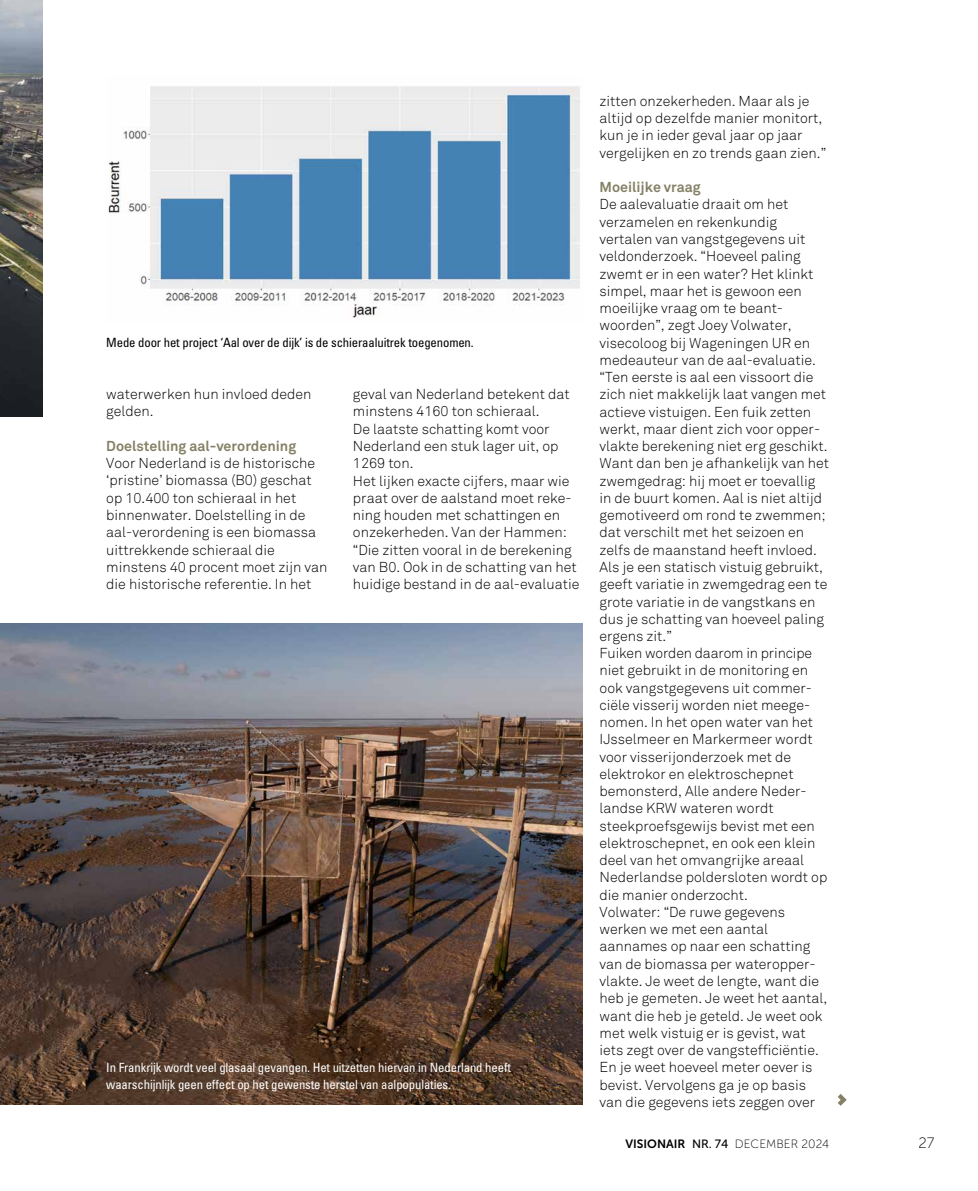
<style>
.page{position:relative;width:978px;height:1191px;background:#fff}
.page>*{position:absolute;margin:0;border:0;box-sizing:border-box;transform-origin:0 0}
.t1{font:15px "Museo Sans 100";color:#000}
.t2{font:300 14.25px/17.2px "Akkurat";color:#000}
.t3{font:700 14.25px "Akkurat";color:#858166}
.t4{font:condensed 12.75px/17.2px "Univers LT Std";letter-spacing:-.01em;color:#fff}
.t5{font:condensed 12.75px "Univers LT Std";letter-spacing:-.01em;color:#000}
.t6{font:12px "Museo Sans 100";color:#000}
.s1{font-family:"Museo Sans 700"}
.s2{font-family:"Museo Sans 500"}
</style>
<div class="page">
<img style="left:0;top:0;width:43px;height:416px">
<img style="left:0;top:623px;width:583px;height:482px">
<img style="left:106px;top:86px;width:474px;height:232px">
<svg style="left:838px;top:1094px;width:9px;height:11px"></svg>
<p class="t5" style="left:106px;top:335px;width:369px">Mede door het project ‘Aal over de dijk’ is de schieraaluitrek toegenomen.</p>
<p class="t2" style="left:106px;top:386px;width:207px">waterwerken hun invloed deden gelden.</p>
<p class="t3" style="left:106px;top:437px;width:191px">Doelstelling aal-verordening</p>
<p class="t2" style="left:106px;top:455px;width:223px">Voor Nederland is de historische ‘pristine’ biomassa (B0) geschat op 10.400 ton schieraal in het binnenwater. Doelstelling in de aal-verordening is een biomassa uittrekkende schieraal die minstens 40 procent moet zijn van die historische referentie. In het</p>
<p class="t2" style="left:353px;top:386px;width:228px">geval van Nederland betekent dat minstens 4160 ton schieraal.<br>De laatste schatting komt voor<br>Nederland een stuk lager uit, op<br>1269 ton.<br>Het lijken exacte cijfers, maar wie praat over de aalstand moet reke&shy;ning houden met schattingen en onzekerheden. Van der Hammen: “Die zitten vooral in de berekening van B0. Ook in de schatting van het huidige bestand in de aal-evaluatie</p>
<p class="t4" style="left:106px;top:1058px;width:406px">In Frankrijk wordt veel glasaal gevangen. Het uitzetten hiervan in Nederland heeft waarschijnlijk geen effect op het gewenste herstel van aalpopulaties.</p>
<p class="t2" style="left:600px;top:93px;width:228px">zitten onzekerheden. Maar als je altijd op dezelfde manier monitort, kun je in ieder geval jaar op jaar vergelijken en zo trends gaan zien.”</p>
<p class="t3" style="left:600px;top:178px;width:103px">Moeilijke vraag</p>
<p class="t2" style="left:600px;top:196px;width:231px">De aalevaluatie draait om het verzamelen en rekenkundig vertalen van vangstgegevens uit veldonderzoek. “Hoeveel paling zwemt er in een water? Het klinkt simpel, maar het is gewoon een moeilijke vraag om te beant&shy;woorden”, zegt Joey Volwater, visecoloog bij Wageningen UR en medeauteur van de aal-evaluatie. “Ten eerste is aal een vissoort die zich niet makkelijk laat vangen met actieve vistuigen. Een fuik zetten werkt, maar dient zich voor opper&shy;vlakte berekening niet erg geschikt.<br>Want dan ben je afhankelijk van het zwemgedrag: hij moet er toevallig in de buurt komen. Aal is niet altijd gemotiveerd om rond te zwemmen; dat verschilt met het seizoen en zelfs de maanstand heeft invloed.<br>Als je een statisch vistuig gebruikt, geeft variatie in zwemgedrag een te grote variatie in de vangstkans en dus je schatting van hoeveel paling ergens zit.”<br>Fuiken worden daarom in principe niet gebruikt in de monitoring en ook vangstgegevens uit commer&shy;ciële visserij worden niet meege&shy;nomen. In het open water van het<br>IJsselmeer en Markermeer wordt voor visserijonderzoek met de elektrokor en elektroschepnet bemonsterd, Alle andere Neder&shy;landse KRW wateren wordt steekproefsgewijs bevist met een elektroschepnet, en ook een klein deel van het omvangrijke areaal<br>Nederlandse poldersloten wordt op die manier onderzocht.<br>Volwater: “De ruwe gegevens werken we met een aantal aannames op naar een schatting van de biomassa per wateropper&shy;vlakte. Je weet de lengte, want die heb je gemeten. Je weet het aantal, want die heb je geteld. Je weet ook met welk vistuig er is gevist, wat iets zegt over de vangstefficiëntie.<br>En je weet hoeveel meter oever is bevist. Vervolgens ga je op basis van die gegevens iets zeggen over</p>
<p class="t6" style="left:625px;top:1138px;width:205px"><span class="s1">VISIONAIR</span> <span class="s2">NR. 74</span> DECEMBER 2024</p>
<p class="t1" style="left:918px;top:1135px;width:17px">27</p>
</div>
